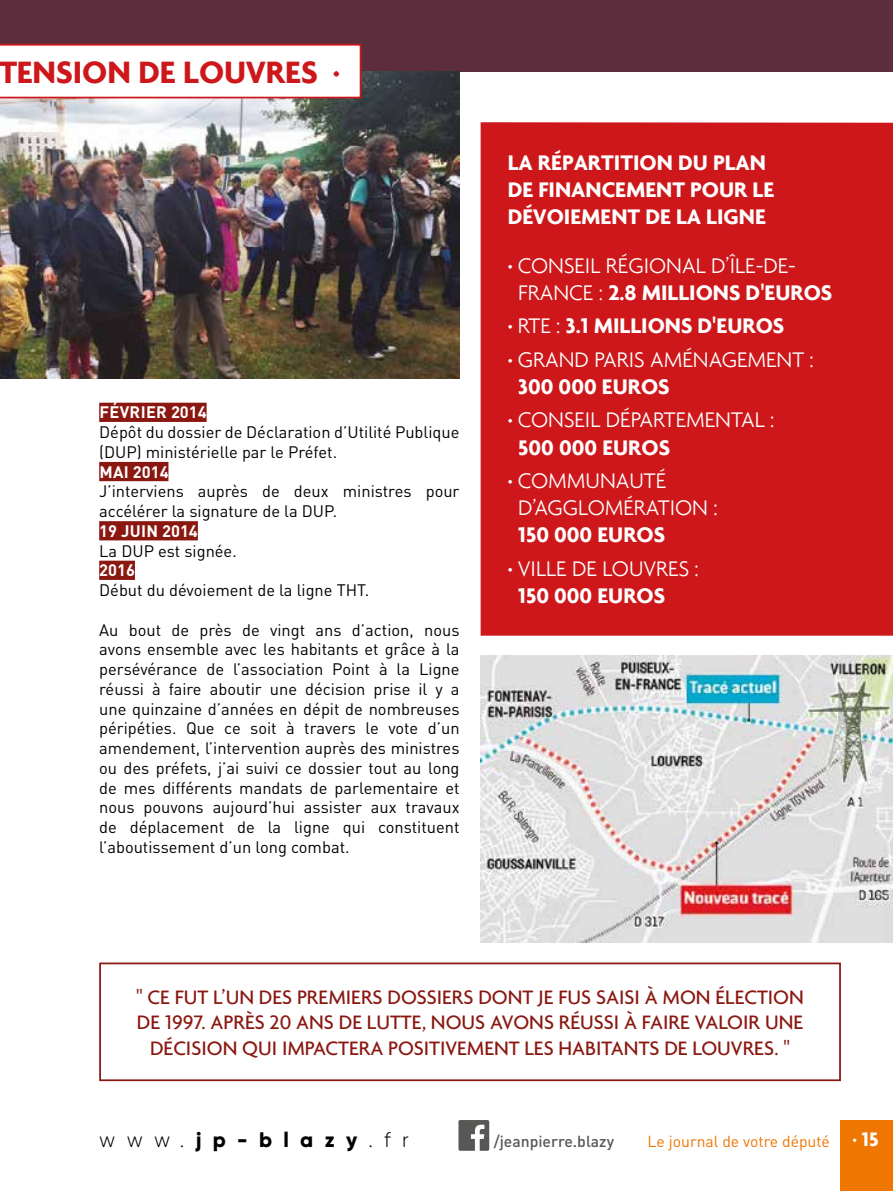
<style>
.page{position:relative;width:893px;height:1191px;background:#fff}
.page>*{position:absolute;margin:0;border:0;box-sizing:border-box;transform-origin:0 0}
.t1{font:700 33.25px "Agenda";color:#cd171a}
.t2{font:300 22.75px/33.2px "Agenda";color:#fff}
.t3{font:700 22.75px/27.3px "Agenda";color:#fff}
.t4{font:500 21px/25.2px "Agenda";color:#8a1811;text-align:center}
.t5{font:800 21px "Gilroy";letter-spacing:.54em;color:#000}
.t6{font:16.45px/19.8px "DIN Pro";color:#000}
.t7{font:700 16.45px "DIN Pro";color:#fff}
.t8{font:700 16.45px "DIN Pro";letter-spacing:.02em;color:#fff}
.t9{font:15.75px "DIN Pro";color:#ee7601}
.t10{font:500 15.75px "DIN Pro";color:#575756}
.s1{font-weight:700}
.s2{font-weight:300}
.s3{font-family:"Agenda";font-weight:700;font-size:21px;color:#fff}
</style>
<div class="page">
<div style="left:0;top:0;width:893px;height:71px;background:#5c2e3d"></div>
<div style="left:481px;top:122px;width:412px;height:513px;background:#cd171a"></div>
<div style="left:99px;top:403px;width:108px;height:19px;background:#8a1811"></div>
<div style="left:99px;top:462px;width:69px;height:19px;background:#8a1811"></div>
<div style="left:99px;top:521px;width:99px;height:19px;background:#8a1811"></div>
<div style="left:99px;top:560px;width:36px;height:20px;background:#8a1811"></div>
<img style="left:481px;top:655px;width:412px;height:287px">
<img style="left:0;top:71px;width:460px;height:308px">
<svg style="left:458px;top:1120px;width:31px;height:30px"></svg>
<div style="left:841px;top:1120px;width:52px;height:71px;background:#ee7601"></div>
<svg style="left:0;top:44px;width:361px;height:54px"></svg>
<div style="left:99px;top:962px;width:742px;height:119px;border:2px solid #8a1811"></div>
<h1 class="t1" style="left:-2px;top:52px;width:343px">TENSION DE LOUVRES ·</h1>
<p class="t8" style="left:99px;top:399px;width:109px">FÉVRIER 2014</p>
<p class="t6" style="left:99px;top:421px;width:362px">Dépôt du dossier de Déclaration d’Utilité Publique (DUP) ministérielle par le Préfet.</p>
<p class="t7" style="left:99px;top:458px;width:71px">MAI 2014</p>
<p class="t6" style="left:99px;top:480px;width:362px">J’interviens auprès de deux ministres pour accélérer la signature de la DUP.</p>
<p class="t7" style="left:99px;top:517px;width:100px">19 JUIN 2014</p>
<p class="t6" style="left:99px;top:539px;width:139px">La DUP est signée.</p>
<p class="t7" style="left:99px;top:557px;width:37px">2016</p>
<p class="t6" style="left:99px;top:579px;width:271px">Début du dévoiement de la ligne THT.</p>
<p class="t6" style="left:99px;top:618px;width:362px;text-align:justify">Au bout de près de vingt ans d’action, nous avons ensemble avec les habitants et grâce à la persévérance de l’association Point à la Ligne réussi à faire aboutir une décision prise il y a une quinzaine d’années en dépit de nombreuses péripéties. Que ce soit à travers le vote d’un amendement, l’intervention auprès des ministres ou des préfets, j’ai suivi ce dossier tout au long de mes différents mandats de parlementaire et nous pouvons aujourd’hui assister aux travaux de déplacement de la ligne qui constituent l’aboutissement d’un long combat.</p>
<h2 class="t3" style="left:508px;top:148px;width:268px">LA RÉPARTITION DU PLAN<br>DE FINANCEMENT POUR LE<br>DÉVOIEMENT DE LA LIGNE</h2>
<h2 class="t2" style="left:518px;top:251px;width:316px;line-height:27.3px;text-indent:-11px"><span class="s1">·</span> CONSEIL RÉGIONAL D’ÎLE-DE-<br>FRANCE : <span class="s1">2.8 MILLIONS D'EUROS</span></h2>
<h2 class="t2" style="left:508px;top:309px;width:308px"><span class="s1">·</span> RTE : <span class="s1">3.1 MILLIONS D'EUROS<br>·</span> GRAND PARIS AMÉNAGEMENT :</h2>
<h2 class="t2" style="left:508px;top:370px;width:268px;text-indent:11px"><span class="s1">300 000 EUROS<br>·</span> CONSEIL DÉPARTEMENTAL :</h2>
<h2 class="t3" style="left:508px;top:430px;width:164px;line-height:33.2px;text-align:center">500 000 EUROS · <span class="s2">COMMUNAUTÉ</span></h2>
<h2 class="t2" style="left:518px;top:491px;width:201px">D’AGGLOMÉRATION :</h2>
<h2 class="t2" style="left:508px;top:518px;width:193px;text-indent:11px"><span class="s1">150 000 EUROS<br>·</span> VILLE DE LOUVRES :</h2>
<h2 class="t3" style="left:518px;top:581px;width:149px">150 000 EUROS</h2>
<p class="t4" style="left:136px;top:984px;width:669px">" CE FUT L’UN DES PREMIERS DOSSIERS DONT JE FUS SAISI À MON ÉLECTION<br>DE 1997. APRÈS 20 ANS DE LUTTE, NOUS AVONS RÉUSSI À FAIRE VALOIR UNE<br>DÉCISION QUI IMPACTERA POSITIVEMENT LES HABITANTS DE LOUVRES. "</p>
<p class="t5" style="left:99px;top:1126px;width:311px"><span class="s2">www.</span>jp-blazy<span class="s2">.fr</span></p>
<p class="t10" style="left:494px;top:1128px;width:122px">/jeanpierre.blazy</p>
<p class="t9" style="left:648px;top:1128px;width:233px">Le journal de votre député <span class="s3">· 15</span></p>
</div>
